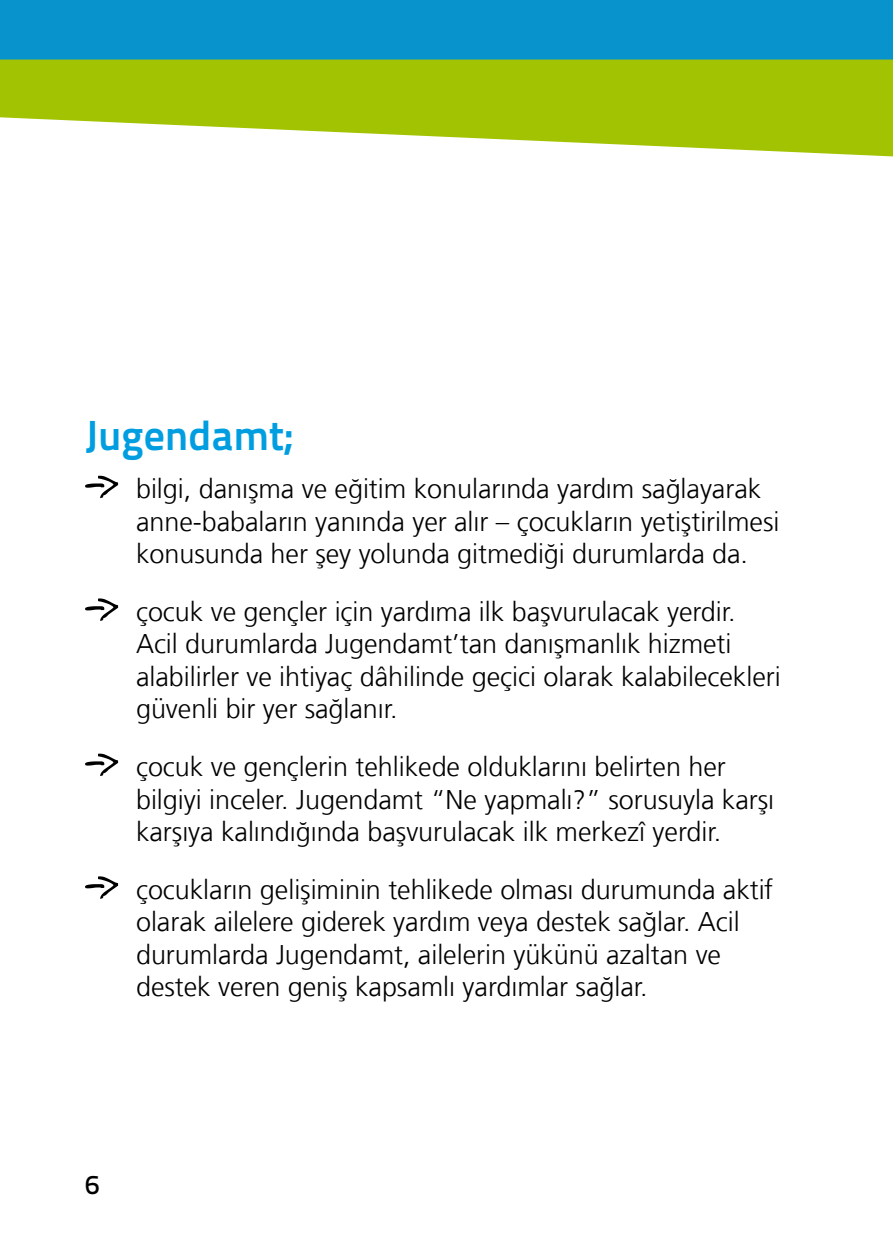
<style>
.page{position:relative;width:893px;height:1259px;background:#fff}
.page>*{position:absolute;margin:0;border:0;box-sizing:border-box;transform-origin:0 0}
.Zwischenüberschrift{font:42px "Titillium Text 22 L 800 wt";color:#009ee0}
.Aufzählung_Frutiger{font:300 27px/32.4px "Frutiger LT Com";color:#000}
.t1{font:27px "Titillium Text 22 L 600 wt";color:#000}
</style>
<div class="page">
<div style="left:0;top:0;width:893px;height:157px;background:#0993cd"></div>
<svg style="left:0;top:60px;width:893px;height:96px;fill:#a2c301"></svg>
<svg style="left:85px;top:476px;width:33px;height:22px"></svg>
<svg style="left:85px;top:598px;width:33px;height:23px"></svg>
<svg style="left:85px;top:753px;width:33px;height:23px"></svg>
<svg style="left:85px;top:876px;width:33px;height:23px"></svg>
<p class="Zwischenüberschrift" style="left:85px;top:403px;width:210px">Jugendamt;</p>
<p class="Aufzählung_Frutiger" style="left:136px;top:473px;width:645px">bilgi, danışma ve eğitim konularında yardım sağlayarak anne-babaların yanında yer alır – çocukların yetiştirilmesi konusunda her şey yolunda gitmediği durumlarda da.</p>
<p class="Aufzählung_Frutiger" style="left:136px;top:595px;width:646px">çocuk ve gençler için yardıma ilk başvurulacak yerdir.<br>Acil durumlarda Jugendamt’tan danışmanlık hizmeti alabilirler ve ihtiyaç dâhilinde geçici olarak kalabilecekleri güvenli bir yer sağlanır.</p>
<p class="Aufzählung_Frutiger" style="left:136px;top:751px;width:640px">çocuk ve gençlerin tehlikede olduklarını belirten her bilgiyi inceler. Jugendamt “Ne yapmalı?” sorusuyla karşı karşıya kalındığında başvurulacak ilk merkezî yerdir.</p>
<p class="Aufzählung_Frutiger" style="left:136px;top:873px;width:639px">çocukların gelişiminin tehlikede olması durumunda aktif olarak ailelere giderek yardım veya destek sağlar. Acil durumlarda Jugendamt, ailelerin yükünü azaltan ve destek veren geniş kapsamlı yardımlar sağlar.</p>
<p class="t1" style="left:85px;top:1164px;width:16px">6</p>
</div>
